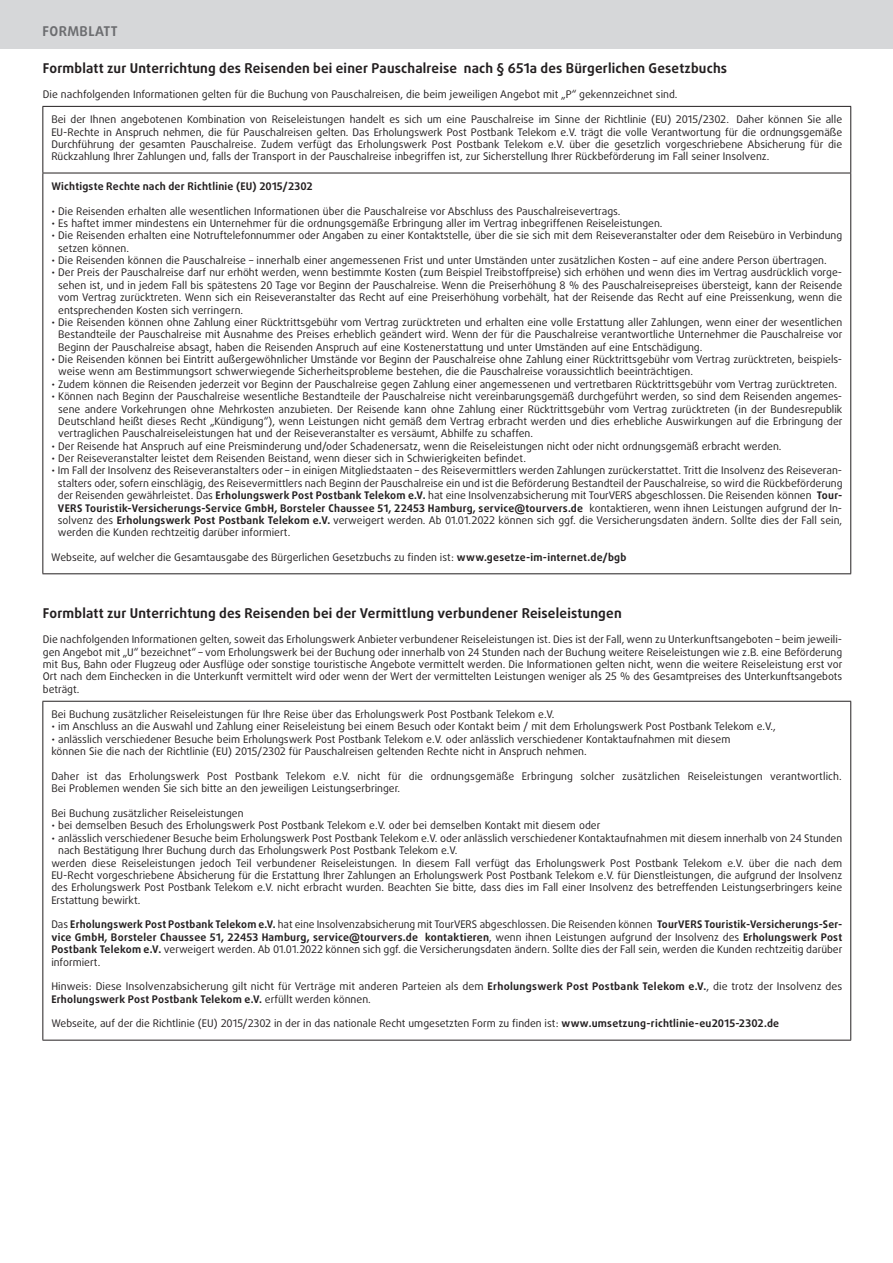
<style>
.page{position:relative;width:893px;height:1263px;background:#fff}
.page>*{position:absolute;margin:0;border:0;box-sizing:border-box;transform-origin:0 0}
.t1{font:700 13.5px "Daxline Pro";letter-spacing:.015em;color:#231f20}
.Kolumnentitel_links{font:700 13.5px "Daxline Pro";letter-spacing:.03em;color:#6c6d70}
.t2{font:10.5px/12.5px "Daxline Pro";color:#231f20;text-align:justify}
.t3{font:700 10.5px "Daxline Pro";letter-spacing:.02em;color:#231f20}
.s1{font-weight:700}
</style>
<div class="page">
<hr style="left:42px;top:106px;width:809px;height:1px;background:#231f20">
<hr style="left:42px;top:107px;width:1px;height:66px;background:#231f20">
<hr style="left:850px;top:107px;width:1px;height:66px;background:#231f20">
<hr style="left:42px;top:173px;width:809px;height:1px;background:#231f20">
<hr style="left:42px;top:173px;width:1px;height:400px;background:#231f20">
<hr style="left:850px;top:173px;width:1px;height:400px;background:#231f20">
<hr style="left:42px;top:573px;width:809px;height:1px;background:#231f20">
<hr style="left:42px;top:701px;width:809px;height:1px;background:#231f20">
<hr style="left:42px;top:702px;width:1px;height:338px;background:#231f20">
<hr style="left:850px;top:702px;width:1px;height:338px;background:#231f20">
<hr style="left:42px;top:1040px;width:809px;height:1px;background:#231f20">
<div style="left:0;top:0;width:893px;height:48px;background:#d6d7d9"></div>
<p class="Kolumnentitel_links" style="left:43px;top:22px;width:77px">FORMBLATT</p>
<p class="t1" style="left:43px;top:59px;width:686px">Formblatt zur Unterrichtung des Reisenden bei einer Pauschalreise nach § 651a des Bürgerlichen Gesetzbuchs</p>
<p class="t2" style="left:43px;top:88px;width:636px">Die nachfolgenden Informationen gelten für die Buchung von Pauschalreisen, die beim jeweiligen Angebot mit „P“ gekennzeichnet sind.</p>
<p class="t2" style="left:51px;top:113px;width:792px">Bei der Ihnen angebotenen Kombination von Reiseleistungen handelt es sich um eine Pauschalreise im Sinne der Richtlinie (EU) 2015/2302. Daher können Sie alle EU-Rechte in Anspruch nehmen, die für Pauschalreisen gelten. Das Erholungswerk Post Postbank Telekom e.V. trägt die volle Verantwortung für die ordnungsgemäße Durchführung der gesamten Pauschalreise. Zudem verfügt das Erholungswerk Post Postbank Telekom e.V. über die gesetzlich vorgeschriebene Absicherung für die Rückzahlung Ihrer Zahlungen und, falls der Transport in der Pauschalreise inbegriffen ist, zur Sicherstellung Ihrer Rückbeförderung im Fall seiner Insolvenz.</p>
<p class="t3" style="left:51px;top:179px;width:263px">Wichtigste Rechte nach der Richtlinie (EU) 2015/2302</p>
<p class="t2" style="left:51px;top:205px;width:571px">• Die Reisenden erhalten alle wesentlichen Informationen über die Pauschalreise vor Abschluss des Pauschalreisevertrags.</p>
<p class="t2" style="left:51px;top:217px;width:613px">• Es haftet immer mindestens ein Unternehmer für die ordnungsgemäße Erbringung aller im Vertrag inbegriffenen Reiseleistungen.</p>
<p class="t2" style="left:58px;top:229px;width:786px;text-indent:-7px">• Die Reisenden erhalten eine Notruftelefonnummer oder Angaben zu einer Kontaktstelle, über die sie sich mit dem Reiseveranstalter oder dem Reisebüro in Verbindung setzen können.</p>
<p class="t2" style="left:51px;top:254px;width:777px">• Die Reisenden können die Pauschalreise – innerhalb einer angemessenen Frist und unter Umständen unter zusätzlichen Kosten – auf eine andere Person übertragen.</p>
<p class="t2" style="left:58px;top:266px;width:786px;text-indent:-7px">• Der Preis der Pauschalreise darf nur erhöht werden, wenn bestimmte Kosten (zum Beispiel Treibstoffpreise) sich erhöhen und wenn dies im Vertrag ausdrücklich vorge&shy;sehen ist, und in jedem Fall bis spätestens 20 Tage vor Beginn der Pauschalreise. Wenn die Preiserhöhung 8 % des Pauschalreisepreises übersteigt, kann der Reisende vom Vertrag zurücktreten. Wenn sich ein Reiseveranstalter das Recht auf eine Preiserhöhung vorbehält, hat der Reisende das Recht auf eine Preissenkung, wenn die entsprechenden Kosten sich verringern.</p>
<p class="t2" style="left:58px;top:316px;width:786px;text-indent:-7px">• Die Reisenden können ohne Zahlung einer Rücktrittsgebühr vom Vertrag zurücktreten und erhalten eine volle Erstattung aller Zahlungen, wenn einer der wesentlichen Bestandteile der Pauschalreise mit Ausnahme des Preises erheblich geändert wird. Wenn der für die Pauschalreise verantwortliche Unternehmer die Pauschalreise vor Beginn der Pauschalreise absagt, haben die Reisenden Anspruch auf eine Kostenerstattung und unter Umständen auf eine Entschädigung.</p>
<p class="t2" style="left:58px;top:353px;width:786px;text-indent:-7px">• Die Reisenden können bei Eintritt außergewöhnlicher Umstände vor Beginn der Pauschalreise ohne Zahlung einer Rücktrittsgebühr vom Vertrag zurücktreten, beispiels&shy;weise wenn am Bestimmungsort schwerwiegende Sicherheitsprobleme bestehen, die die Pauschalreise voraussichtlich beeinträchtigen.</p>
<p class="t2" style="left:51px;top:378px;width:787px">• Zudem können die Reisenden jederzeit vor Beginn der Pauschalreise gegen Zahlung einer angemessenen und vertretbaren Rücktrittsgebühr vom Vertrag zurücktreten.</p>
<p class="t2" style="left:58px;top:390px;width:786px;text-indent:-7px">• Können nach Beginn der Pauschalreise wesentliche Bestandteile der Pauschalreise nicht vereinbarungsgemäß durchgeführt werden, so sind dem Reisenden angemes&shy;sene andere Vorkehrungen ohne Mehrkosten anzubieten. Der Reisende kann ohne Zahlung einer Rücktrittsgebühr vom Vertrag zurücktreten (in der Bundesrepublik Deutschland heißt dieses Recht „Kündigung“), wenn Leistungen nicht gemäß dem Vertrag erbracht werden und dies erhebliche Auswirkungen auf die Erbringung der vertraglichen Pauschalreiseleistungen hat und der Reiseveranstalter es versäumt, Abhilfe zu schaffen.</p>
<p class="t2" style="left:51px;top:440px;width:732px">• Der Reisende hat Anspruch auf eine Preisminderung und/oder Schadenersatz, wenn die Reiseleistungen nicht oder nicht ordnungsgemäß erbracht werden.</p>
<p class="t2" style="left:51px;top:452px;width:476px">• Der Reiseveranstalter leistet dem Reisenden Beistand, wenn dieser sich in Schwierigkeiten befindet.</p>
<p class="t2" style="left:58px;top:464px;width:786px;text-indent:-7px">• Im Fall der Insolvenz des Reiseveranstalters oder – in einigen Mitgliedstaaten – des Reisevermittlers werden Zahlungen zurückerstattet. Tritt die Insolvenz des Reiseveran&shy;stalters oder, sofern einschlägig, des Reisevermittlers nach Beginn der Pauschalreise ein und ist die Beförderung Bestandteil der Pauschalreise, so wird die Rückbeförderung der Reisenden gewährleistet. Das <span class="s1">Erholungswerk Post Postbank Telekom e.V.</span> hat eine Insolvenzabsicherung mit TourVERS abgeschlossen. Die Reisenden können <span class="s1">Tour-VERS Touristik-Versicherungs-Service GmbH, Borsteler Chaussee 51, 22453 Hamburg, service@tourvers.de</span> kontaktieren, wenn ihnen Leistungen aufgrund der In&shy;solvenz des <span class="s1">Erholungswerk Post Postbank Telekom e.V.</span> verweigert werden. Ab 01.01.2022 können sich ggf. die Versicherungsdaten ändern. Sollte dies der Fall sein, werden die Kunden rechtzeitig darüber informiert.</p>
<p class="t2" style="left:51px;top:551px;width:577px">Webseite, auf welcher die Gesamtausgabe des Bürgerlichen Gesetzbuchs zu finden ist: <span class="s1">www.gesetze-im-internet.de/bgb</span></p>
<p class="t1" style="left:43px;top:605px;width:580px">Formblatt zur Unterrichtung des Reisenden bei der Vermittlung verbundener Reiseleistungen</p>
<p class="t2" style="left:43px;top:633px;width:801px">Die nachfolgenden Informationen gelten, soweit das Erholungswerk Anbieter verbundener Reiseleistungen ist. Dies ist der Fall, wenn zu Unterkunftsangeboten – beim jeweili&shy;gen Angebot mit „U“ bezeichnet“ – vom Erholungswerk bei der Buchung oder innerhalb von 24 Stunden nach der Buchung weitere Reiseleistungen wie z.B. eine Beförderung mit Bus, Bahn oder Flugzeug oder Ausflüge oder sonstige touristische Angebote vermittelt werden. Die Informationen gelten nicht, wenn die weitere Reiseleistung erst vor Ort nach dem Einchecken in die Unterkunft vermittelt wird oder wenn der Wert der vermittelten Leistungen weniger als 25 % des Gesamtpreises des Unterkunftsangebots beträgt.</p>
<p class="t2" style="left:51px;top:708px;width:505px">Bei Buchung zusätzlicher Reiseleistungen für Ihre Reise über das Erholungswerk Post Postbank Telekom e.V.</p>
<p class="t2" style="left:51px;top:720px;width:726px">• im Anschluss an die Auswahl und Zahlung einer Reiseleistung bei einem Besuch oder Kontakt beim / mit dem Erholungswerk Post Postbank Telekom e.V.,</p>
<p class="t2" style="left:51px;top:733px;width:681px">• anlässlich verschiedener Besuche beim Erholungswerk Post Postbank Telekom e.V. oder anlässlich verschiedener Kontaktaufnahmen mit diesem</p>
<p class="t2" style="left:51px;top:745px;width:537px">können Sie die nach der Richtlinie (EU) 2015/2302 für Pauschalreisen geltenden Rechte nicht in Anspruch nehmen.</p>
<p class="t2" style="left:51px;top:770px;width:792px">Daher ist das Erholungswerk Post Postbank Telekom e.V. nicht für die ordnungsgemäße Erbringung solcher zusätzlichen Reiseleistungen verantwortlich.<br>Bei Problemen wenden Sie sich bitte an den jeweiligen Leistungserbringer.</p>
<p class="t2" style="left:51px;top:807px;width:194px">Bei Buchung zusätzlicher Reiseleistungen</p>
<p class="t2" style="left:51px;top:819px;width:550px">• bei demselben Besuch des Erholungswerk Post Postbank Telekom e.V. oder bei demselben Kontakt mit diesem oder</p>
<p class="t2" style="left:58px;top:832px;width:786px;text-indent:-7px">• anlässlich verschiedener Besuche beim Erholungswerk Post Postbank Telekom e.V. oder anlässlich verschiedener Kontaktaufnahmen mit diesem innerhalb von 24 Stunden nach Bestätigung Ihrer Buchung durch das Erholungswerk Post Postbank Telekom e.V.</p>
<p class="t2" style="left:51px;top:856px;width:792px">werden diese Reiseleistungen jedoch Teil verbundener Reiseleistungen. In diesem Fall verfügt das Erholungswerk Post Postbank Telekom e.V. über die nach dem EU-Recht vorgeschriebene Absicherung für die Erstattung Ihrer Zahlungen an Erholungswerk Post Postbank Telekom e.V. für Dienstleistungen, die aufgrund der Insolvenz des Erholungswerk Post Postbank Telekom e.V. nicht erbracht wurden. Beachten Sie bitte, dass dies im Fall einer Insolvenz des betreffenden Leistungserbringers keine Erstattung bewirkt.</p>
<p class="t2" style="left:51px;top:918px;width:793px">Das <span class="s1">Erholungswerk Post Postbank Telekom e.V.</span> hat eine Insolvenzabsicherung mit TourVERS abgeschlossen. Die Reisenden können <span class="s1">TourVERS Touristik-Versicherungs-Ser&shy;vice GmbH, Borsteler Chaussee 51, 22453 Hamburg, service@tourvers.de kontaktieren</span>, wenn ihnen Leistungen aufgrund der Insolvenz des <span class="s1">Erholungswerk Post Postbank Telekom e.V.</span> verweigert werden. Ab 01.01.2022 können sich ggf. die Versicherungsdaten ändern. Sollte dies der Fall sein, werden die Kunden rechtzeitig darüber informiert.</p>
<p class="t2" style="left:51px;top:980px;width:792px">Hinweis: Diese Insolvenzabsicherung gilt nicht für Verträge mit anderen Parteien als dem <span class="s1">Erholungswerk Post Postbank Telekom e.V.</span>, die trotz der Insolvenz des<br><span class="s1">Erholungswerk Post Postbank Telekom e.V.</span> erfüllt werden können.</p>
<p class="t2" style="left:51px;top:1017px;width:729px">Webseite, auf der die Richtlinie (EU) 2015/2302 in der in das nationale Recht umgesetzten Form zu finden ist: <span class="s1">www.umsetzung-richtlinie-eu2015-2302.de</span></p>
</div>
